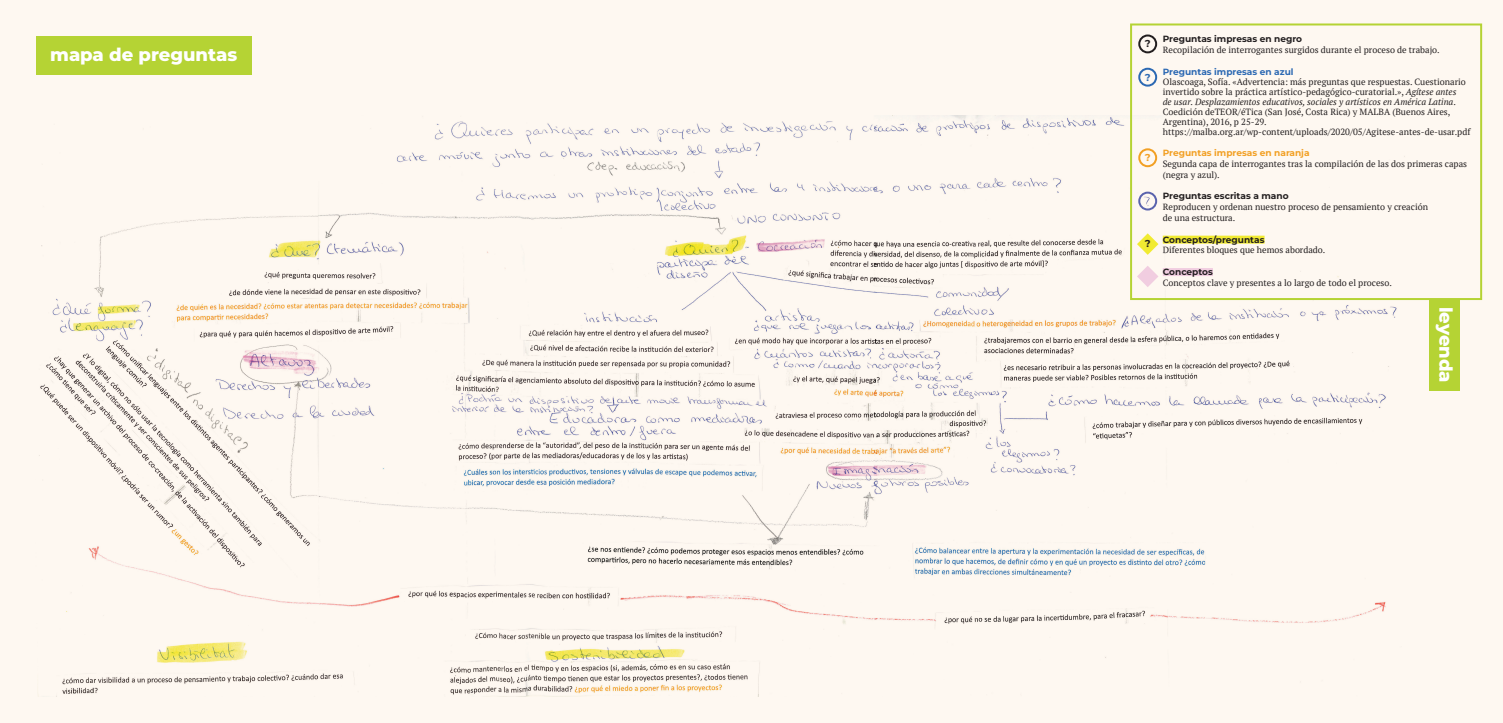
<style>
.page{position:relative;width:1503px;height:723px;background:#fff}
.page>*{position:absolute;margin:0;border:0;box-sizing:border-box;transform-origin:0 0}
.t1{font:800 18px "Montserrat";color:#fff}
.t2{font:700 10px "Montserrat";color:#231f20}
.t3{font:700 10px "Montserrat";color:#2c69b3}
.t4{font:700 10px "Montserrat";color:#f2a024}
.t5{font:9px/10px "PT Serif";color:#231f20}
.t6{font:700 9px "Montserrat";color:#231f20}
.t7{font:700 9px "Montserrat";color:#f2a024}
.t8{font:700 9px "Montserrat";color:#2c69b3}
.s1{font-style:italic}
</style>
<div class="page">
<div style="left:0;top:0;width:1502px;height:723px;background:#fef8f1"></div>
<img style="left:39px;top:115px;width:1366px;height:582px">
<div style="left:36px;top:36px;width:215px;height:39px;background:#b5d334"></div>
<div style="left:1429px;top:299px;width:30px;height:92px;background:#b5d334"></div>
<svg style="left:1136px;top:266px;width:22px;height:21px"></svg>
<div style="left:1138px;top:34px;width:19px;height:19px;border:2px solid #231f20;border-radius:50%"></div>
<div style="left:1138px;top:68px;width:19px;height:19px;border:2px solid #2c69b3;border-radius:50%"></div>
<div style="left:1138px;top:148px;width:19px;height:19px;border:2px solid #f2a024;border-radius:50%"></div>
<svg style="left:1136px;top:233px;width:22px;height:22px"></svg>
<svg style="left:1143px;top:196px;width:9px;height:10px"></svg>
<div style="left:1162px;top:236px;width:102px;height:8px;background:#f1eb32"></div>
<div style="left:1162px;top:268px;width:50px;height:8px;background:#f1cde0"></div>
<div style="left:1138px;top:192px;width:19px;height:18px;border:2px solid #5a63ad;border-radius:50%"></div>
<div style="left:1130px;top:23px;width:352px;height:277px;border:2px solid #b5d334"></div>
<h1 class="t1" style="left:50px;top:42px;width:189px">mapa de preguntas</h1>
<p class="t2" style="left:1144px;top:37px;width:7px">?</p>
<p class="t3" style="left:1144px;top:71px;width:7px">?</p>
<p class="t4" style="left:1144px;top:151px;width:7px">?</p>
<p class="t2" style="left:1144px;top:237px;width:7px">?</p>
<p class="t6" style="left:1162px;top:33px;width:141px">Preguntas impresas en negro</p>
<p class="t5" style="left:1162px;top:45px;width:278px">Recopilación de interrogantes surgidos durante el proceso de trabajo.</p>
<p class="t8" style="left:1162px;top:65px;width:132px">Preguntas impresas en azul</p>
<p class="t5" style="left:1162px;top:76px;width:309px">Olascoaga, Sofía. «Advertencia: más preguntas que respuestas. Cuestionario invertido sobre la práctica artístico-pedagógico-curatorial.», <span class="s1">Agítese antes<br>de usar. Desplazamientos educativos, sociales y artísticos en América Latina</span>.<br>Coedición deTEOR/éTica (San José, Costa Rica) y MALBA (Buenos Aires, Argentina), 2016, p 25-29. https://malba.org.ar/wp-content/uploads/2020/05/Agitese-antes-de-usar.pdf</p>
<p class="t7" style="left:1162px;top:147px;width:148px">Preguntas impresas en naranja</p>
<p class="t5" style="left:1162px;top:158px;width:306px;line-height:10.8px">Segunda capa de interrogantes tras la compilación de las dos primeras capas (negra y azul).</p>
<p class="t6" style="left:1162px;top:190px;width:127px">Preguntas escritas a mano</p>
<p class="t5" style="left:1162px;top:202px;width:267px;line-height:10.8px">Reproducen y ordenan nuestro proceso de pensamiento y creación de una estructura.</p>
<p class="t6" style="left:1162px;top:233px;width:103px">Conceptos/preguntas</p>
<p class="t5" style="left:1162px;top:245px;width:164px">Diferentes bloques que hemos abordado.</p>
<p class="t6" style="left:1162px;top:266px;width:52px">Conceptos</p>
<p class="t5" style="left:1162px;top:278px;width:231px">Conceptos clave y presentes a lo largo de todo el proceso.</p>
<h1 class="t1" style="left:1457px;top:307px;width:77px;rotate:90deg">leyenda</h1>
</div>
